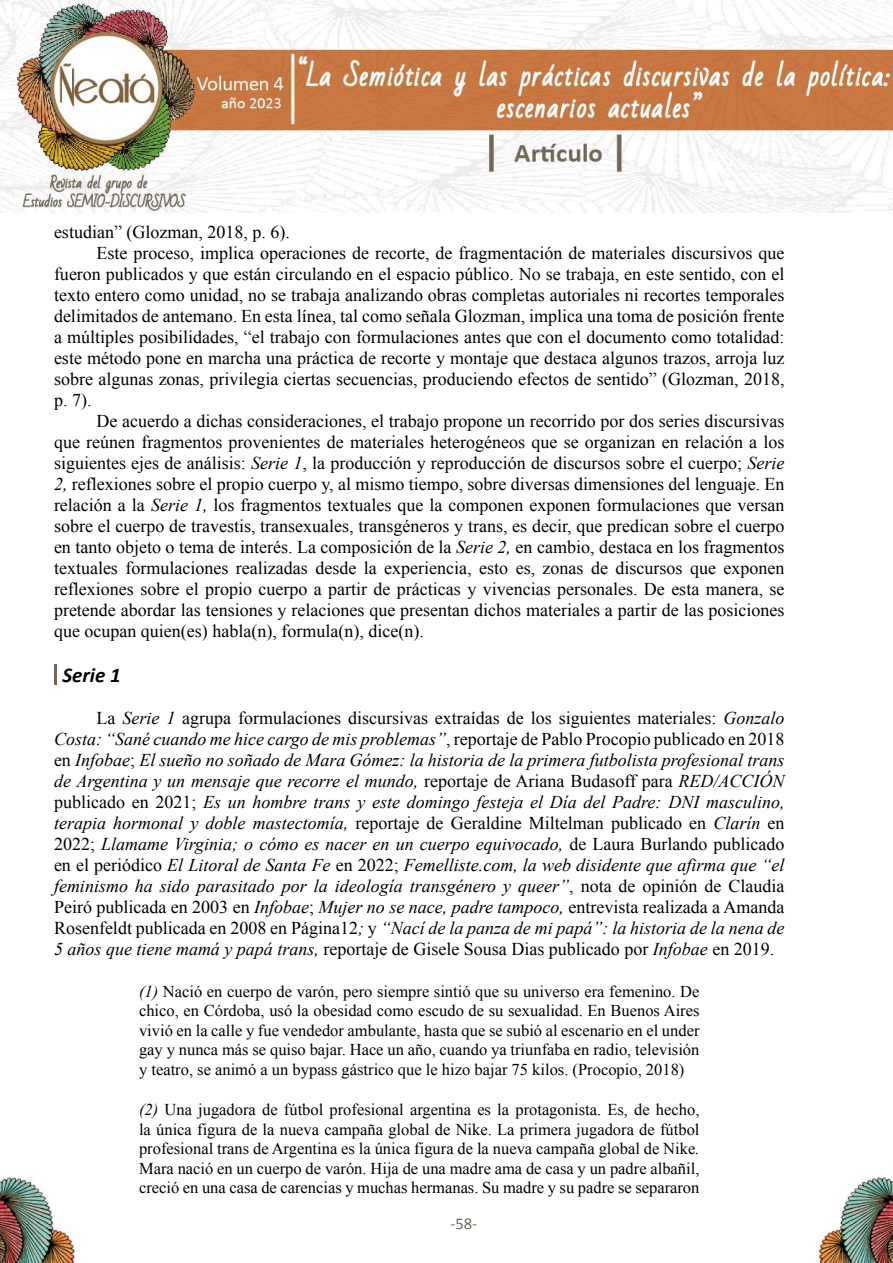
<style>
.page{position:relative;width:893px;height:1263px;background:#fff}
.page>*{position:absolute;margin:0;border:0;box-sizing:border-box;transform-origin:0 0}
.t1{font:italic 700 21px "Calibri";color:#000}
.t2{font:18px "Times New Roman";color:#000}
.t3{font:italic 18px/21px "Times New Roman";color:#000;text-align:justify}
.t4{font:16.5px/19.5px "Times New Roman";color:#000;text-align:justify}
.t5{font:16.5px "Calibri";color:#73685b}
.s1{font-style:italic}
.s2{font-style:normal}
</style>
<div class="page">
<img style="left:817px;top:1178px;width:76px;height:85px">
<img style="left:0;top:1178px;width:75px;height:85px">
<img style="left:0;top:0;width:893px;height:212px">
<hr style="left:54px;top:664px;width:3px;height:21px;background:#73685b">
<p class="t2" style="left:54px;top:220px;width:237px">estudian” (Glozman, 2018, p. 6).</p>
<p class="t2" style="left:97px;top:241px;width:689px">Este proceso, implica operaciones de recorte, de fragmentación de materiales discursivos que</p>
<p class="t2" style="left:54px;top:262px;width:732px">fueron publicados y que están circulando en el espacio público. No se trabaja, en este sentido, con el</p>
<p class="t2" style="left:54px;top:283px;width:732px">texto entero como unidad, no se trabaja analizando obras completas autoriales ni recortes temporales</p>
<p class="t2" style="left:54px;top:304px;width:732px">delimitados de antemano. En esta línea, tal como señala Glozman, implica una toma de posición frente</p>
<p class="t2" style="left:54px;top:325px;width:732px">a múltiples posibilidades, “el trabajo con formulaciones antes que con el documento como totalidad:</p>
<p class="t2" style="left:54px;top:346px;width:732px">este método pone en marcha una práctica de recorte y montaje que destaca algunos trazos, arroja luz</p>
<p class="t2" style="left:54px;top:367px;width:732px">sobre algunas zonas, privilegia ciertas secuencias, produciendo efectos de sentido” (Glozman, 2018,</p>
<p class="t2" style="left:54px;top:388px;width:39px">p. 7).</p>
<p class="t2" style="left:97px;top:409px;width:689px">De acuerdo a dichas consideraciones, el trabajo propone un recorrido por dos series discursivas</p>
<p class="t2" style="left:54px;top:430px;width:732px">que reúnen fragmentos provenientes de materiales heterogéneos que se organizan en relación a los</p>
<p class="t2" style="left:54px;top:451px;width:732px">siguientes ejes de análisis: <span class="s1">Serie 1</span>, la producción y reproducción de discursos sobre el cuerpo; <span class="s1">Serie</span></p>
<p class="t2" style="left:54px;top:472px;width:732px"><span class="s1">2,</span> reflexiones sobre el propio cuerpo y, al mismo tiempo, sobre diversas dimensiones del lenguaje. En</p>
<p class="t2" style="left:54px;top:493px;width:732px">relación a la <span class="s1">Serie 1,</span> los fragmentos textuales que la componen exponen formulaciones que versan</p>
<p class="t2" style="left:54px;top:514px;width:732px">sobre el cuerpo de travestis, transexuales, transgéneros y trans, es decir, que predican sobre el cuerpo</p>
<p class="t2" style="left:54px;top:535px;width:732px">en tanto objeto o tema de interés. La composición de la <span class="s1">Serie 2,</span> en cambio, destaca en los fragmentos</p>
<p class="t2" style="left:54px;top:556px;width:732px">textuales formulaciones realizadas desde la experiencia, esto es, zonas de discursos que exponen</p>
<p class="t2" style="left:54px;top:577px;width:732px">reflexiones sobre el propio cuerpo a partir de prácticas y vivencias personales. De esta manera, se</p>
<p class="t2" style="left:54px;top:598px;width:732px">pretende abordar las tensiones y relaciones que presentan dichos materiales a partir de las posiciones</p>
<p class="t2" style="left:54px;top:619px;width:371px">que ocupan quien(es) habla(n), formula(n), dice(n).</p>
<p class="t1" style="left:63px;top:662px;width:60px">Serie 1</p>
<p class="t3" style="left:54px;top:707px;width:732px;text-indent:43px"><span class="s2">La</span> Serie 1 <span class="s2">agrupa formulaciones discursivas extraídas de los siguientes materiales:</span> Gonzalo Costa: “Sané cuando me hice cargo de mis problemas”<span class="s2">, reportaje de Pablo Procopio publicado en 2018 en</span> Infobae<span class="s2">;</span> El sueño no soñado de Mara Gómez: la historia de la primera futbolista profesional trans de Argentina y un mensaje que recorre el mundo, <span class="s2">reportaje de Ariana Budasoff para</span> RED/ACCIÓN <span class="s2">publicado en 2021;</span> Es un hombre trans y este domingo festeja el Día del Padre: DNI masculino, terapia hormonal y doble mastectomía, <span class="s2">reportaje de Geraldine Miltelman publicado en</span> Clarín <span class="s2">en 2022;</span> Llamame Virginia; o cómo es nacer en un cuerpo equivocado, <span class="s2">de Laura Burlando publicado en el periódico</span> El Litoral de Santa Fe <span class="s2">en 2022;</span> Femelliste.com, la web disidente que afirma que “el feminismo ha sido parasitado por la ideología transgénero y queer”<span class="s2">, nota de opinión de Claudia Peiró publicada en 2003 en</span> Infobae<span class="s2">;</span> Mujer no se nace, padre tampoco, <span class="s2">entrevista realizada a Amanda Rosenfeldt publicada en 2008 en Página12</span>; <span class="s2">y</span> “Nací de la panza de mi papá”: la historia de la nena de 5 años que tiene mamá y papá trans, <span class="s2">reportaje de Gisele Sousa Dias publicado por</span> Infobae <span class="s2">en 2019.</span></p>
<p class="t4" style="left:139px;top:981px;width:562px"><span class="s1">(1)</span> Nació en cuerpo de varón, pero siempre sintió que su universo era femenino. De chico, en Córdoba, usó la obesidad como escudo de su sexualidad. En Buenos Aires vivió en la calle y fue vendedor ambulante, hasta que se subió al escenario en el under gay y nunca más se quiso bajar. Hace un año, cuando ya triunfaba en radio, televisión y teatro, se animó a un bypass gástrico que le hizo bajar 75 kilos. (Procopio, 2018)</p>
<p class="t4" style="left:139px;top:1100px;width:562px"><span class="s1">(2)</span> Una jugadora de fútbol profesional argentina es la protagonista. Es, de hecho, la única figura de la nueva campaña global de Nike. La primera jugadora de fútbol profesional trans de Argentina es la única figura de la nueva campaña global de Nike<span class="s1">.<br></span>Mara nació en un cuerpo de varón. Hija de una madre ama de casa y un padre albañil, creció en una casa de carencias y muchas hermanas. Su madre y su padre se separaron</p>
<p class="t5" style="left:450px;top:1213px;width:28px">-58-</p>
</div>
